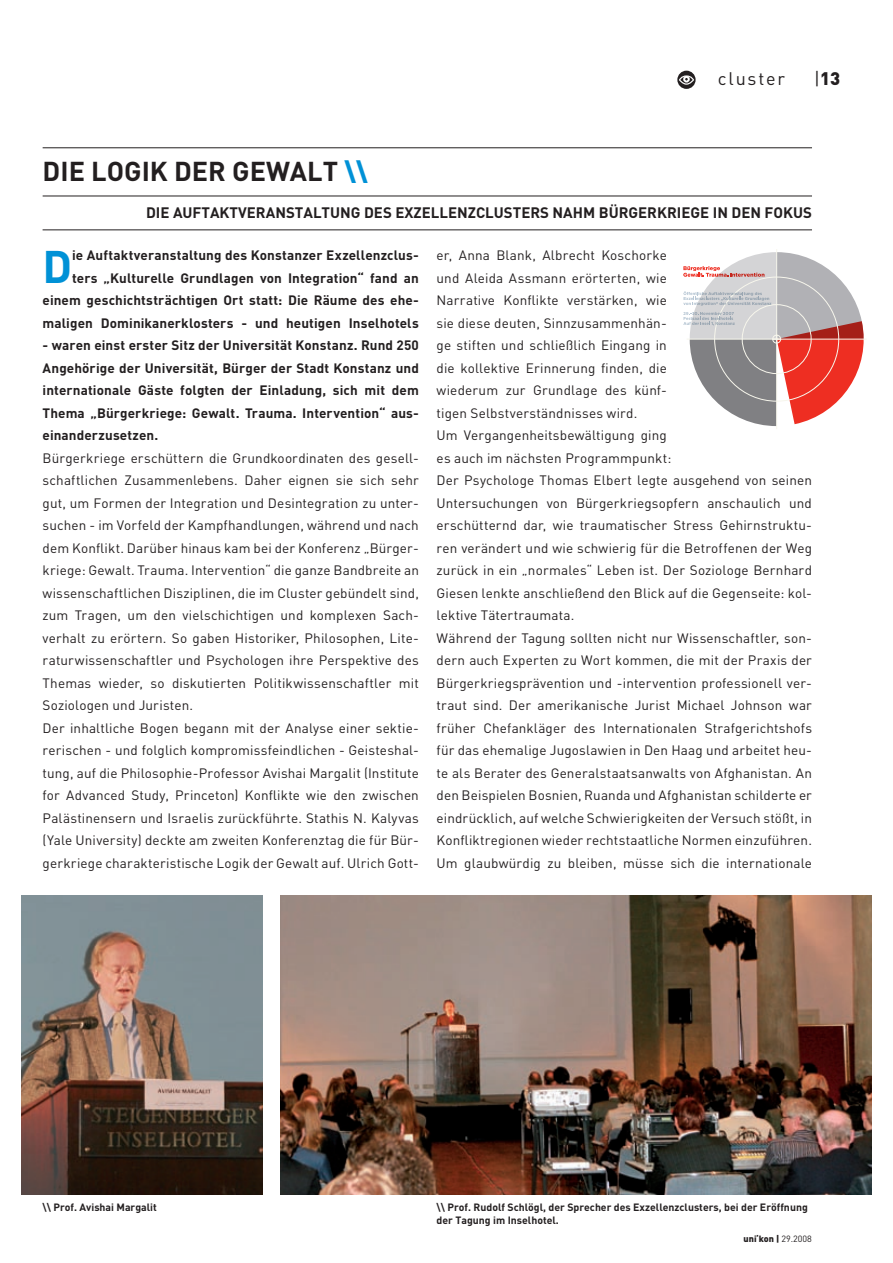
<style>
.page{position:relative;width:893px;height:1263px;background:#fff}
.page>*{position:absolute;margin:0;border:0;box-sizing:border-box;transform-origin:0 0}
.t1{font:700 45.15px "DIN";color:#0091d6}
.t2{font:700 27px "DIN";color:#231f20}
.t3{font:18px "DIN";letter-spacing:.1em;color:#231f20}
.t4{font:900 18px "DIN";color:#231f20}
.t5{font:700 15px "DIN";color:#231f20}
.t6{font:13.5px/22.5px "DIN";letter-spacing:.01em;color:#231f20}
.t7{font:700 13.5px/22.5px "DIN";letter-spacing:.005em;color:#231f20;text-align:right}
.t8{font:700 10.5px/12.6px "DIN";color:#231f20}
.t9{font:900 9px "DIN";color:#231f20}
.t10{font:900 6px "DIN";color:#231f20;scale:1.27 1}
.s1{font-weight:400}
.s2{font-weight:900;color:#0091d6}
</style>
<div class="page">
<hr style="left:43px;top:196px;width:769px;height:1px;background:#231f20">
<hr style="left:43px;top:147px;width:769px;height:1px;background:#231f20">
<hr style="left:43px;top:229px;width:769px;height:1px;background:#231f20">
<hr style="left:776px;top:249px;width:1px;height:180px;background:#f7f6ec">
<svg style="left:683px;top:252px;width:183px;height:174px"></svg>
<img style="left:281px;top:896px;width:591px;height:299px">
<img style="left:21px;top:896px;width:241px;height:299px">
<svg style="left:677px;top:71px;width:19px;height:18px"></svg>
<div style="left:679px;top:75px;width:15px;height:10px;border:1px solid #fff;border-radius:50%"></div>
<div style="left:683px;top:76px;width:7px;height:7px;border:2px solid #fff;border-radius:50%"></div>
<h3 class="t3" style="left:718px;top:67px;width:69px">cluster</h3>
<h3 class="t4" style="left:814px;top:67px;width:27px"><span class="s1">|</span>13</h3>
<h2 class="t2" style="left:43px;top:153px;width:327px">DIE LOGIK DER GEWALT <span class="s2">\\</span></h2>
<p class="t5" style="left:146px;top:203px;width:667px">DIE AUFTAKTVERANSTALTUNG DES EXZELLENZCLUSTERS NAHM BÜRGERKRIEGE IN DEN FOKUS</p>
<h1 class="t1" style="left:43px;top:237px;width:31px">D</h1>
<p class="t6" style="left:437px;top:244px;width:377px">er, Anna Blank, Albrecht Koschorke<br>und Aleida Assmann erörterten, wie<br>Narrative Konflikte verstärken, wie<br>sie diese deuten, Sinnzusammenhän-<br>ge stiften und schließlich Eingang in<br>die kollektive Erinnerung finden, die<br>wiederum zur Grundlage des künf-<br>tigen Selbstverständnisses wird.<br>Um Vergangenheitsbewältigung ging<br>es auch im nächsten Programmpunkt:<br>Der Psychologe Thomas Elbert legte ausgehend von seinen Untersuchungen von Bürgerkriegsopfern anschaulich und erschütternd dar, wie traumatischer Stress Gehirnstruktu&shy;ren verändert und wie schwierig für die Betroffenen der Weg zurück in ein „normales“ Leben ist. Der Soziologe Bernhard Giesen lenkte anschließend den Blick auf die Gegenseite: kol&shy;lektive Tätertraumata.<br>Während der Tagung sollten nicht nur Wissenschaftler, son&shy;dern auch Experten zu Wort kommen, die mit der Praxis der Bürgerkriegsprävention und -intervention professionell ver&shy;traut sind. Der amerikanische Jurist Michael Johnson war früher Chefankläger des Internationalen Strafgerichtshofs für das ehemalige Jugoslawien in Den Haag und arbeitet heu&shy;te als Berater des Generalstaatsanwalts von Afghanistan. An den Beispielen Bosnien, Ruanda und Afghanistan schilderte er eindrücklich, auf welche Schwierigkeiten der Versuch stößt, in Konfliktregionen wieder rechtstaatliche Normen einzuführen.<br>Um glaubwürdig zu bleiben, müsse sich die internationale</p>
<p class="t7" style="left:43px;top:244px;width:378px">ie Auftaktveranstaltung des Konstanzer Exzellenzclus-<br>ters „Kulturelle Grundlagen von Integration“ fand an einem geschichtsträchtigen Ort statt: Die Räume des ehe&shy;maligen Dominikanerklosters - und heutigen Inselhotels</p>
<p class="t7" style="left:43px;top:334px;width:378px;text-align:justify">- waren einst erster Sitz der Universität Konstanz. Rund 250<br>Angehörige der Universität, Bürger der Stadt Konstanz und internationale Gäste folgten der Einladung, sich mit dem Thema „Bürgerkriege: Gewalt. Trauma. Intervention“ aus&shy;einanderzusetzen.</p>
<p class="t6" style="left:43px;top:446px;width:378px">Bürgerkriege erschüttern die Grundkoordinaten des gesell&shy;schaftlichen Zusammenlebens. Daher eignen sie sich sehr gut, um Formen der Integration und Desintegration zu unter&shy;suchen - im Vorfeld der Kampfhandlungen, während und nach dem Konflikt. Darüber hinaus kam bei der Konferenz „Bürger&shy;kriege: Gewalt. Trauma. Intervention“ die ganze Bandbreite an wissenschaftlichen Disziplinen, die im Cluster gebündelt sind, zum Tragen, um den vielschichtigen und komplexen Sach&shy;verhalt zu erörtern. So gaben Historiker, Philosophen, Lite&shy;raturwissenschaftler und Psychologen ihre Perspektive des Themas wieder, so diskutierten Politikwissenschaftler mit Soziologen und Juristen.<br>Der inhaltliche Bogen begann mit der Analyse einer sektie&shy;rerischen - und folglich kompromissfeindlichen - Geisteshal&shy;tung, auf die Philosophie-Professor Avishai Margalit (Institute for Advanced Study, Princeton) Konflikte wie den zwischen Palästinensern und Israelis zurückführte. Stathis N. Kalyvas (Yale University) deckte am zweiten Konferenztag die für Bür&shy;gerkriege charakteristische Logik der Gewalt auf. Ulrich Gott-</p>
<p class="t8" style="left:43px;top:1201px;width:116px">\\ Prof. Avishai Margalit</p>
<p class="t8" style="left:437px;top:1201px;width:373px">\\ Prof. Rudolf Schlögl, der Sprecher des Exzellenzclusters, bei der Eröffnung der Tagung im Inselhotel.</p>
<p class="t9" style="left:744px;top:1232px;width:70px">uni kon | <span class="s1">29.2008</span></p>
<p class="t10" style="left:757px;top:1230px;width:3px">,</p>
</div>
